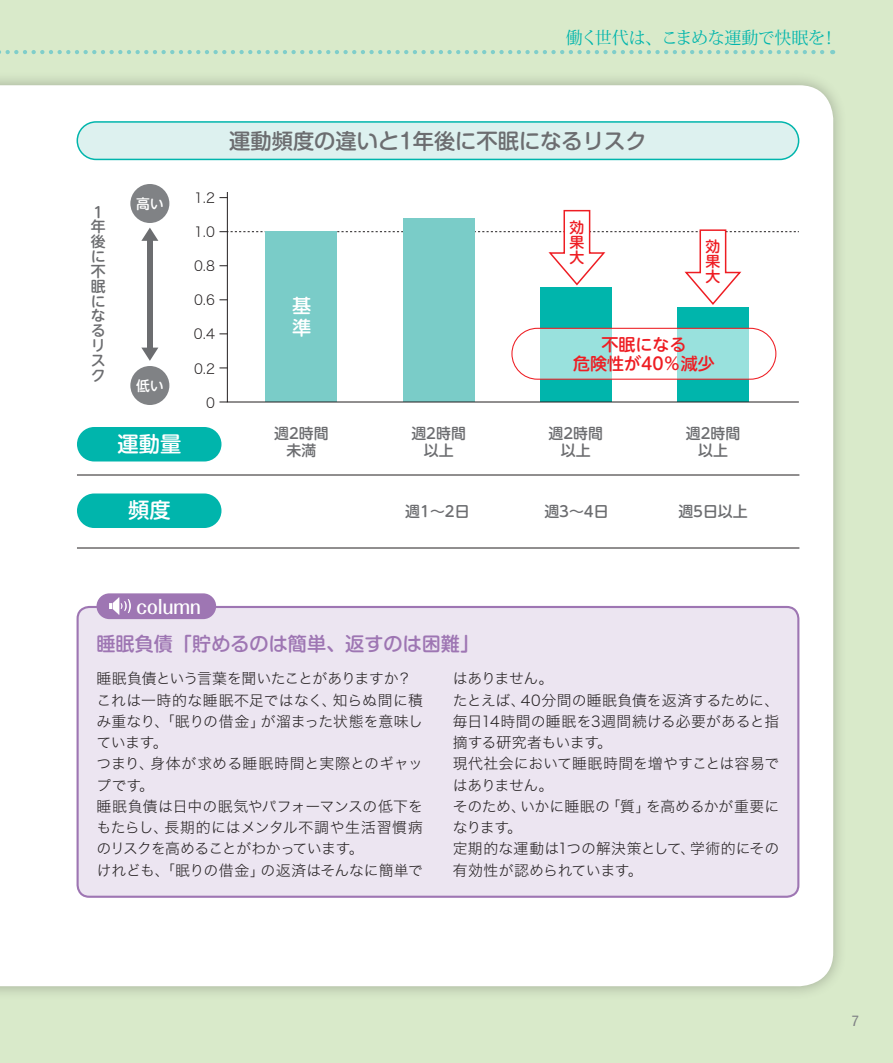
<style>
.page{position:relative;width:893px;height:1063px;background:#d9eaca}
.page>*{position:absolute;margin:0;border:0;box-sizing:border-box;transform-origin:0 0}
.t1{font:500 21.3px "Shin M Go Pro";color:#6c6d70}
.t2{font:500 21.3px "UD Shin M Go Pro";color:#fff}
.t3{font:500 19.2px "Shin M Go Pro";color:#9e76b3}
.t4{font:500 19.2px "Folk Pro";color:#fff}
.t5{font:500 19.2px/21px "UD Shin M Go Pro";color:#fff}
.t6{font:16.95px "Koz Min Pro";letter-spacing:-.03em;color:#00b5ac}
.t7{font:500 16.95px/19.2px "UD Shin M Go Pro";color:#ee1d23;text-align:center}
.t8{font:14.85px/21.3px "Hira Kaku Std N W2";letter-spacing:-.005em;color:#231f20}
.t9{font:500 14.85px/14.9px "UD Shin M Go Pro";color:#6c6d70;text-align:center}
.t10{font:500 14.85px/14.9px "UD Shin M Go Pro";color:#ee1d23;text-align:justify}
.t11{font:condensed 14.85px "Helvetica Neue LT Std";color:#808285}
.t12{font:13.8px "Hira Kaku Std N W2";color:#231f20}
.t13{font:500 13.8px "UD Shin M Go Pro";color:#fff}
</style>
<div class="page">
<div style="left:0;top:71px;width:847px;height:930px;background:#231f20;opacity:.3"></div>
<div style="left:0;top:85px;width:833px;height:901px;background:#fff"></div>
<svg style="left:0;top:50px;width:833px;height:4px"></svg>
<div style="left:78px;top:607px;width:720px;height:290px;background:#ece5f1;border-radius:12px"></div>
<div style="left:77px;top:606px;width:722px;height:292px;border:2px solid #9e76b3;border-radius:12px"></div>
<div style="left:97px;top:593px;width:119px;height:26px;background:#9e76b3;border-radius:13px"></div>
<svg style="left:109px;top:597px;width:22px;height:18px"></svg>
<div style="left:77px;top:122px;width:722px;height:37px;background:#ddf1ef;border-radius:19px"></div>
<div style="left:77px;top:121px;width:722px;height:39px;border:2px solid #00b5ac;border-radius:19px"></div>
<hr style="left:77px;top:475px;width:722px;height:1px;background:#231f20">
<hr style="left:77px;top:548px;width:722px;height:1px;background:#231f20">
<div style="left:130px;top:184px;width:39px;height:39px;background:#808285;border-radius:50%"></div>
<div style="left:130px;top:366px;width:39px;height:39px;background:#808285;border-radius:50%"></div>
<svg style="left:141px;top:228px;width:17px;height:13px"></svg>
<svg style="left:141px;top:348px;width:17px;height:13px"></svg>
<div style="left:147px;top:240px;width:5px;height:108px;background:#6c6d70"></div>
<div style="left:77px;top:427px;width:144px;height:35px;background:#00b5ac;border-radius:17px"></div>
<div style="left:77px;top:494px;width:144px;height:34px;background:#00b5ac;border-radius:17px"></div>
<svg style="left:227px;top:192px;width:572px;height:210px;background:#cae9e7"></svg>
<p class="t6" style="left:566px;top:25px;width:273px">働く世代は、こまめな運動で快眠を！</p>
<h1 class="t1" style="left:229px;top:123px;width:419px">運動頻度の違いと1年後に不眠になるリスク</h1>
<p class="t9" style="left:91px;top:204px;width:16px;text-align:left">１年後に不眠になるリスク</p>
<p class="t13" style="left:136px;top:192px;width:29px">高い</p>
<p class="t13" style="left:136px;top:374px;width:29px">低い</p>
<h1 class="t2" style="left:118px;top:427px;width:65px">運動量</h1>
<p class="t12" style="left:194px;top:188px;width:22px">1.2</p>
<p class="t12" style="left:194px;top:222px;width:22px">1.0</p>
<p class="t12" style="left:194px;top:256px;width:22px">0.8</p>
<p class="t12" style="left:194px;top:290px;width:22px">0.6</p>
<p class="t12" style="left:194px;top:324px;width:22px">0.4</p>
<p class="t12" style="left:194px;top:358px;width:22px">0.2</p>
<p class="t12" style="left:206px;top:392px;width:10px">0</p>
<p class="t5" style="left:292px;top:295px;width:20px">基準</p>
<p class="t9" style="left:274px;top:424px;width:56px;line-height:17px">週2時間未満</p>
<p class="t10" style="left:569px;top:219px;width:16px">効果大</p>
<p class="t10" style="left:705px;top:239px;width:16px">効果大</p>
<p class="t7" style="left:573px;top:334px;width:143px">不眠になる<br>危険性が40％減少</p>
<p class="t9" style="left:411px;top:424px;width:56px;line-height:17px">週2時間以上</p>
<p class="t9" style="left:549px;top:424px;width:56px;line-height:17px">週2時間以上</p>
<p class="t9" style="left:686px;top:424px;width:56px;line-height:17px">週2時間以上</p>
<h1 class="t2" style="left:128px;top:493px;width:44px">頻度</h1>
<p class="t9" style="left:405px;top:503px;width:66px">週1～2日</p>
<p class="t9" style="left:544px;top:503px;width:66px">週3～4日</p>
<p class="t9" style="left:678px;top:503px;width:71px">週5日以上</p>
<p class="t4" style="left:137px;top:590px;width:66px">column</p>
<p class="t3" style="left:97px;top:628px;width:384px">睡眠負債「貯めるのは簡単、返すのは困難」</p>
<p class="t8" style="left:97px;top:668px;width:328px">睡眠負債という言葉を聞いたことがありますか？これは一時的な睡眠不足ではなく、知らぬ間に積み重なり、「眠りの借金」が溜まった状態を意味しています。<br>つまり、身体が求める睡眠時間と実際とのギャップです。<br>睡眠負債は日中の眠気やパフォーマンスの低下をもたらし、長期的にはメンタル不調や生活習慣病のリスクを高めることがわかっています。<br>けれども、「眠りの借金」の返済はそんなに簡単で</p>
<p class="t8" style="left:453px;top:668px;width:328px">はありません。<br>たとえば、40分間の睡眠負債を返済するために、毎日14時間の睡眠を3週間続ける必要があると指摘する研究者もいます。<br>現代社会において睡眠時間を増やすことは容易ではありません。<br>そのため、いかに睡眠の「質」を高めるかが重要になります。<br>定期的な運動は1つの解決策として、学術的にその有効性が認められています。</p>
<p class="t11" style="left:852px;top:1013px;width:9px">7</p>
</div>
